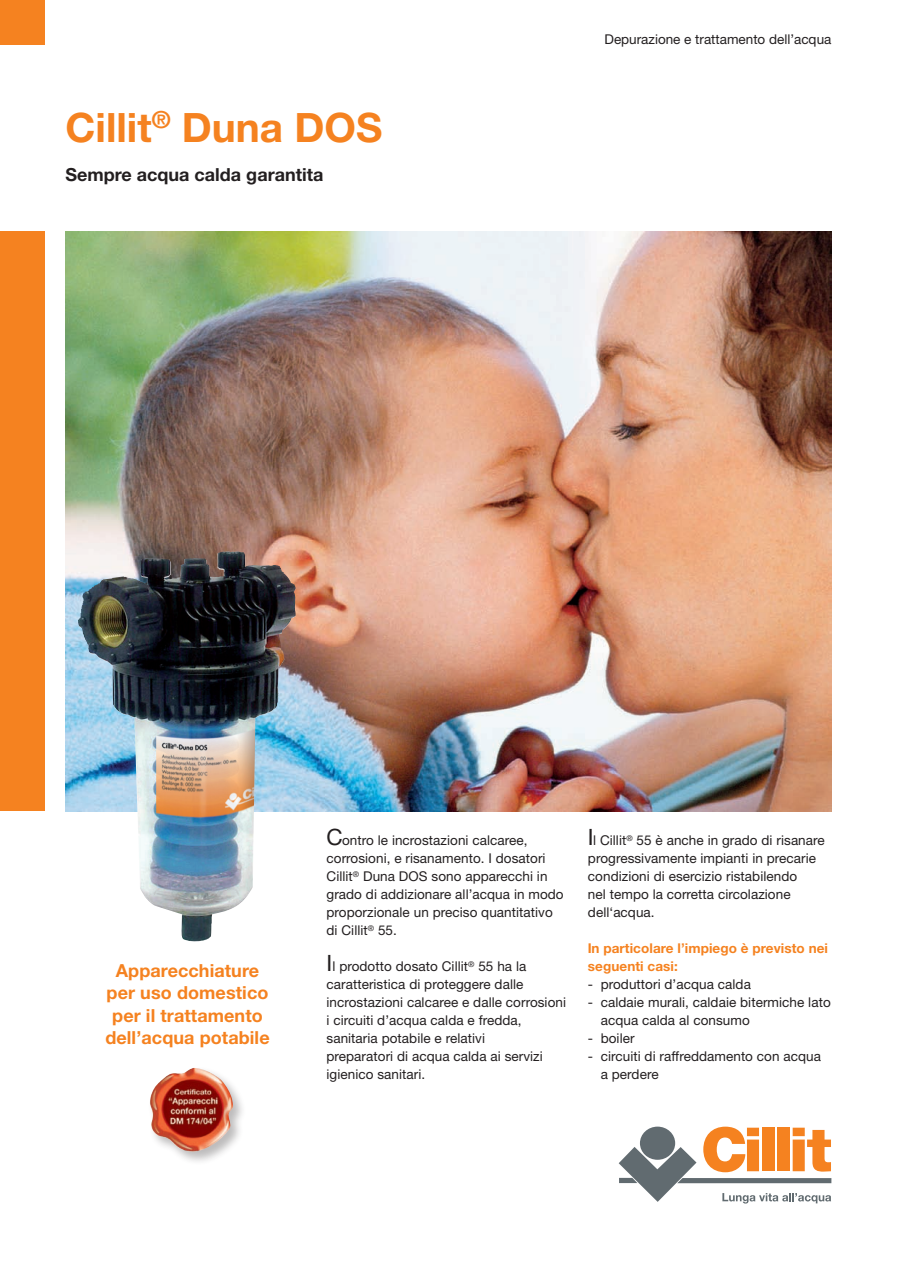
<style>
.page{position:relative;width:897px;height:1267px;background:#fff}
.page>*{position:absolute;margin:0;border:0;box-sizing:border-box;transform-origin:0 0}
.t1{font:700 40.5px "Helvetica Neue";color:#f58220}
.t2{font:700 18px/22.5px "Helvetica Neue";letter-spacing:.005em;color:#f58220;text-align:center}
.t3{font:700 18px "Helvetica Neue";color:#231f20}
.t4{font:13.5px/18px "Helvetica Neue";letter-spacing:.005em;color:#231f20}
.t5{font:700 13.5px/18px "Helvetica Neue";letter-spacing:.005em;color:#f58220}
.s1{font-size:22.5px}
</style>
<div class="page">
<div style="left:0;top:0;width:44px;height:44px;background:#f58220"></div>
<div style="left:0;top:231px;width:44px;height:580px;background:#f58220"></div>
<svg style="left:618px;top:1126px;width:213px;height:77px"></svg>
<img style="left:66px;top:231px;width:765px;height:580px">
<img style="left:78px;top:551px;width:157px;height:391px">
<div style="left:147px;top:1065px;width:99px;height:99px;background:#231f20;opacity:.3"></div>
<img style="left:150px;top:1067px;width:83px;height:85px">
<h1 class="t1" style="left:66px;top:102px;width:318px">Cillit<sup>®</sup> Duna DOS</h1>
<h2 class="t3" style="left:66px;top:164px;width:259px">Sempre acqua calda garantita</h2>
<p class="t4" style="left:604px;top:30px;width:228px">Depurazione e trattamento dell’acqua</p>
<h2 class="t2" style="left:105px;top:958px;width:166px">Apparecchiature per uso domestico per il trattamento dell’acqua potabile</h2>
<p class="t4" style="left:326px;top:831px;width:239px"><span class="s1">C</span>ontro le incrostazioni calcaree, corrosioni, e risanamento. I dosatori Cillit<sup>®</sup> Duna DOS sono apparecchi in grado di addizionare all’acqua in modo proporzionale un preciso quantitativo di Cillit<sup>®</sup> 55.</p>
<p class="t4" style="left:326px;top:957px;width:241px"><span class="s1">I</span>l prodotto dosato Cillit<sup>®</sup> 55 ha la caratteristica di proteggere dalle incrostazioni calcaree e dalle corrosioni i circuiti d’acqua calda e fredda, sanitaria potabile e relativi<br>preparatori di acqua calda ai servizi igienico sanitari.</p>
<p class="t4" style="left:588px;top:831px;width:238px"><span class="s1">I</span>l Cillit<sup>®</sup> 55 è anche in grado di risanare progressivamente impianti in precarie condizioni di esercizio ristabilendo<br>nel tempo la corretta circolazione dell‘acqua.</p>
<p class="t5" style="left:588px;top:938px;width:241px">In particolare l’impiego è previsto nei seguenti casi:</p>
<p class="t4" style="left:588px;top:975px;width:164px">- produttori d’acqua calda</p>
<p class="t4" style="left:600px;top:993px;width:231px;text-indent:-13px">- caldaie murali, caldaie bitermiche lato acqua calda al consumo</p>
<p class="t4" style="left:588px;top:1029px;width:48px">- boiler</p>
<p class="t4" style="left:600px;top:1047px;width:222px;text-indent:-13px">- circuiti di raffreddamento con acqua a perdere</p>
</div>
